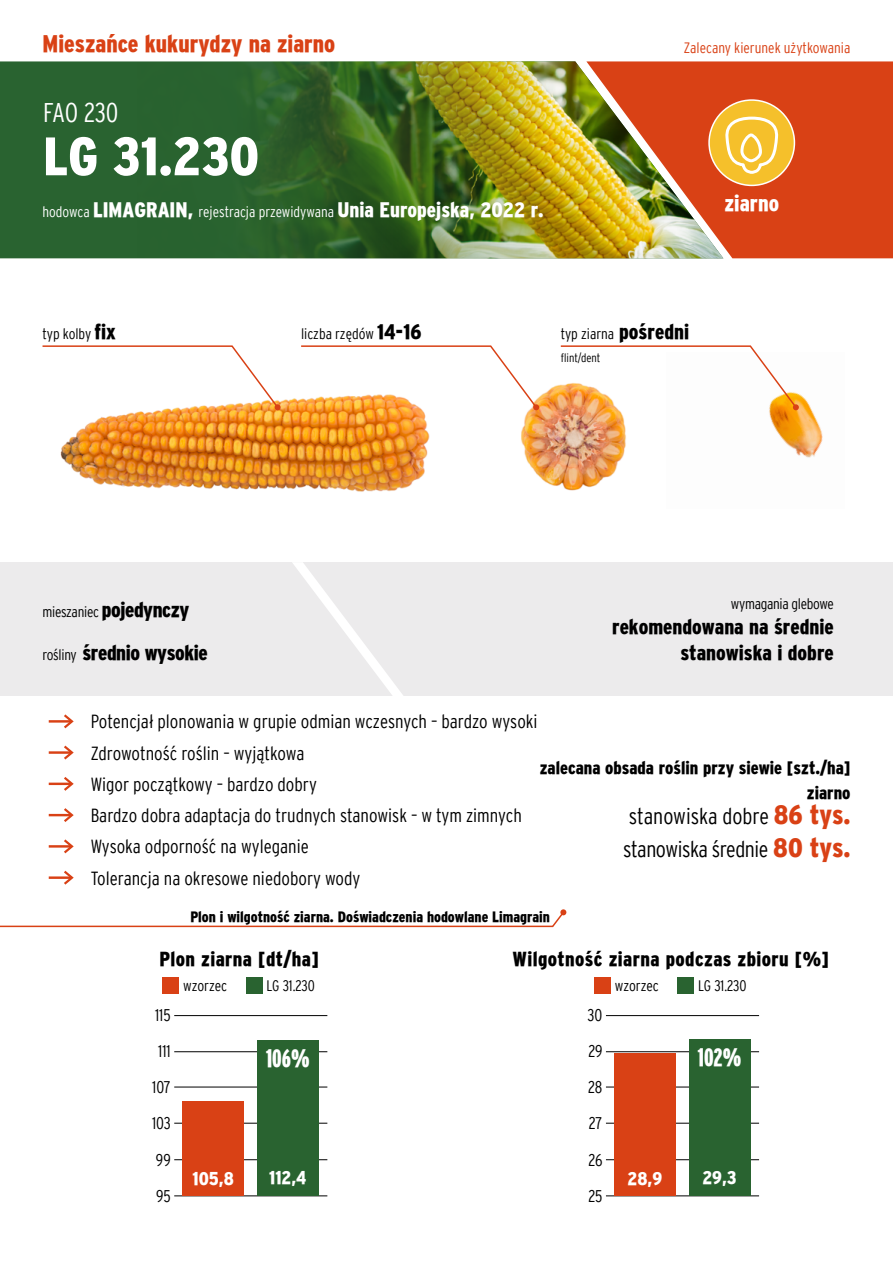
<style>
.page{position:relative;width:893px;height:1263px;background:#fff}
.page>*{position:absolute;margin:0;border:0;box-sizing:border-box;transform-origin:0 0}
.t1{font:900 condensed 54px "Interstate";color:#fff}
.t2{font:300 condensed 27px "Interstate";letter-spacing:-.015em;color:#fff}
.t3{font:900 extra-condensed 25.35px "Interstate";color:#fff}
.t4{font:900 condensed 24px "Interstate";color:#d94115}
.t5{font:300 condensed 22.5px/33px "Interstate";letter-spacing:-.02em;color:#000}
.t6{font:900 condensed 22.5px "Interstate";color:#fff}
.t7{font:900 condensed 21px "Interstate";color:#fff}
.t8{font:900 condensed 21px/25.2px "Interstate";color:#000;text-align:right}
.t9{font:900 condensed 21px "Interstate";letter-spacing:-.02em;color:#000}
.t10{font:900 condensed 20.25px "Interstate";letter-spacing:.02em;color:#000}
.t11{font:300 condensed 18.9px/31.2px "Interstate";color:#000}
.t12{font:900 condensed 18.6px "Interstate";color:#fff}
.t13{font:900 condensed 18px/25.2px "Interstate";color:#000;text-align:right}
.t14{font:300 condensed 16.95px "Interstate";letter-spacing:-.005em;color:#000}
.t15{font:300 condensed 15.15px "Interstate";letter-spacing:-.005em;color:#000}
.t16{font:900 condensed 15px "Interstate";color:#000}
.t17{font:300 condensed 15px "Interstate";letter-spacing:-.02em;color:#000}
.t18{font:300 condensed 15px "Interstate";color:#000}
.t19{font:300 condensed 15px "Interstate";color:#d94115}
.t20{font:300 condensed 12px "Interstate";color:#000}
.s1{font-weight:300;font-size:15px}
.s2{font-weight:900;font-size:21px}
.s3{font-weight:900;font-size:27px;color:#d94115}
</style>
<div class="page">
<hr style="left:49px;top:720px;width:22px;height:3px;background:#d94115">
<svg style="left:61px;top:714px;width:13px;height:15px"></svg>
<hr style="left:49px;top:751px;width:22px;height:3px;background:#d94115">
<svg style="left:61px;top:745px;width:13px;height:15px"></svg>
<hr style="left:49px;top:783px;width:22px;height:2px;background:#d94115">
<svg style="left:61px;top:777px;width:13px;height:14px"></svg>
<hr style="left:49px;top:814px;width:22px;height:2px;background:#d94115">
<svg style="left:61px;top:808px;width:13px;height:14px"></svg>
<hr style="left:49px;top:845px;width:22px;height:3px;background:#d94115">
<svg style="left:61px;top:839px;width:13px;height:15px"></svg>
<hr style="left:49px;top:876px;width:22px;height:3px;background:#d94115">
<svg style="left:61px;top:870px;width:13px;height:15px"></svg>
<div style="left:0;top:61px;width:137px;height:197px;background:#296330"></div>
<img style="left:137px;top:61px;width:449px;height:197px">
<img style="left:586px;top:61px;width:307px;height:197px">
<div style="left:709px;top:100px;width:85px;height:85px;background:#f5c02b;border-radius:50%"></div>
<div style="left:708px;top:99px;width:87px;height:87px;border:2px solid #fff;border-radius:50%"></div>
<svg style="left:725px;top:116px;width:56px;height:59px"></svg>
<div style="left:740px;top:133px;width:22px;height:29px;border:3px solid #fff;border-radius:9px"></div>
<div style="left:0;top:562px;width:893px;height:134px;background:#ecebec"></div>
<svg style="left:292px;top:562px;width:111px;height:134px"></svg>
<img style="left:60px;top:398px;width:370px;height:94px">
<img style="left:521px;top:385px;width:105px;height:106px">
<img style="left:769px;top:394px;width:54px;height:64px">
<svg style="left:42px;top:345px;width:239px;height:65px"></svg>
<svg style="left:300px;top:345px;width:239px;height:65px"></svg>
<svg style="left:559px;top:345px;width:240px;height:65px"></svg>
<svg style="left:0;top:909px;width:566px;height:19px"></svg>
<div style="left:246px;top:977px;width:17px;height:17px;background:#296330"></div>
<div style="left:677px;top:977px;width:17px;height:17px;background:#296330"></div>
<div style="left:162px;top:977px;width:17px;height:17px;background:#d94115"></div>
<div style="left:594px;top:977px;width:17px;height:17px;background:#d94115"></div>
<hr style="left:174px;top:1195px;width:153px;height:1px;background:#000">
<hr style="left:606px;top:1195px;width:153px;height:1px;background:#000">
<hr style="left:174px;top:1159px;width:153px;height:1px;background:#000">
<hr style="left:606px;top:1159px;width:153px;height:1px;background:#000">
<hr style="left:174px;top:1123px;width:153px;height:1px;background:#000">
<hr style="left:606px;top:1123px;width:153px;height:1px;background:#000">
<hr style="left:174px;top:1087px;width:153px;height:1px;background:#000">
<hr style="left:606px;top:1087px;width:153px;height:1px;background:#000">
<hr style="left:174px;top:1015px;width:153px;height:1px;background:#000">
<hr style="left:606px;top:1015px;width:153px;height:1px;background:#000">
<hr style="left:174px;top:1051px;width:153px;height:1px;background:#000">
<hr style="left:606px;top:1051px;width:153px;height:1px;background:#000">
<div style="left:257px;top:1041px;width:61px;height:155px;background:#296330"></div>
<div style="left:689px;top:1039px;width:61px;height:157px;background:#296330"></div>
<div style="left:183px;top:1102px;width:61px;height:94px;background:#d94115"></div>
<div style="left:614px;top:1053px;width:61px;height:143px;background:#d94115"></div>
<p class="t4" style="left:43px;top:30px;width:294px">Mieszańce kukurydzy na ziarno</p>
<h2 class="t2" style="left:43px;top:97px;width:77px">FAO 230</h2>
<h1 class="t1" style="left:43px;top:125px;width:217px">LG 31.230</h1>
<p class="t7" style="left:43px;top:198px;width:503px"><span class="s1">hodowca</span> LIMAGRAIN, <span class="s1">rejestracja przewidywana</span> Unia Europejska, 2022 r.</p>
<p class="t19" style="left:684px;top:40px;width:168px">Zalecany kierunek użytkowania</p>
<p class="t6" style="left:724px;top:190px;width:56px">ziarno</p>
<p class="t17" style="left:43px;top:325px;width:75px">typ kolby <span class="s2">fix</span></p>
<p class="t18" style="left:301px;top:325px;width:122px">liczba rzędów <span class="s2">14-16</span></p>
<p class="t18" style="left:561px;top:325px;width:130px">typ ziarna <span class="s2">pośredni</span></p>
<p class="t20" style="left:561px;top:351px;width:41px">flint/dent</p>
<p class="t17" style="left:43px;top:603px;width:148px">mieszaniec <span class="s2">pojedynczy</span></p>
<p class="t9" style="left:43px;top:641px;width:167px"><span class="s1">rośliny</span> średnio wysokie</p>
<p class="t17" style="left:731px;top:595px;width:105px">wymagania glebowe</p>
<p class="t8" style="left:612px;top:614px;width:223px">rekomendowana na średnie stanowiska i dobre</p>
<p class="t11" style="left:91px;top:706px;width:448px">Potencjał plonowania w grupie odmian wczesnych – bardzo wysoki Zdrowotność roślin – wyjątkowa<br>Wigor początkowy – bardzo dobry<br>Bardzo dobra adaptacja do trudnych stanowisk – w tym zimnych Wysoka odporność na wyleganie<br>Tolerancja na okresowe niedobory wody</p>
<p class="t13" style="left:540px;top:755px;width:312px">zalecana obsada roślin przy siewie [szt./ha] ziarno</p>
<p class="t5" style="left:623px;top:799px;width:229px">stanowiska dobre <span class="s3">86 tys. </span>stanowiska średnie <span class="s3">80 tys.</span></p>
<p class="t16" style="left:190px;top:908px;width:361px">Plon i wilgotność ziarna. Doświadczenia hodowlane Limagrain</p>
<p class="t10" style="left:159px;top:947px;width:161px">Plon ziarna [dt/ha]</p>
<p class="t15" style="left:183px;top:977px;width:45px">wzorzec</p>
<p class="t15" style="left:266px;top:977px;width:50px">LG 31.230</p>
<p class="t15" style="left:615px;top:977px;width:45px">wzorzec</p>
<p class="t15" style="left:698px;top:977px;width:50px">LG 31.230</p>
<p class="t10" style="left:512px;top:947px;width:318px">Wilgotność ziarna podczas zbioru [%]</p>
<p class="t14" style="left:155px;top:1005px;width:17px">115</p>
<p class="t14" style="left:588px;top:1005px;width:16px">30</p>
<p class="t14" style="left:158px;top:1041px;width:14px">111</p>
<p class="t14" style="left:588px;top:1041px;width:16px">29</p>
<h3 class="t3" style="left:266px;top:1044px;width:45px">106%</h3>
<h3 class="t3" style="left:698px;top:1043px;width:45px">102%</h3>
<p class="t14" style="left:152px;top:1077px;width:20px">107</p>
<p class="t14" style="left:588px;top:1077px;width:16px">28</p>
<p class="t14" style="left:152px;top:1113px;width:20px">103</p>
<p class="t14" style="left:589px;top:1113px;width:15px">27</p>
<p class="t14" style="left:156px;top:1150px;width:16px">99</p>
<p class="t14" style="left:588px;top:1150px;width:16px">26</p>
<p class="t12" style="left:192px;top:1168px;width:43px">105,8</p>
<p class="t12" style="left:269px;top:1167px;width:39px">112,4</p>
<p class="t12" style="left:627px;top:1168px;width:36px">28,9</p>
<p class="t12" style="left:702px;top:1167px;width:36px">29,3</p>
<p class="t14" style="left:156px;top:1186px;width:16px">95</p>
<p class="t14" style="left:588px;top:1186px;width:16px">25</p>
</div>
